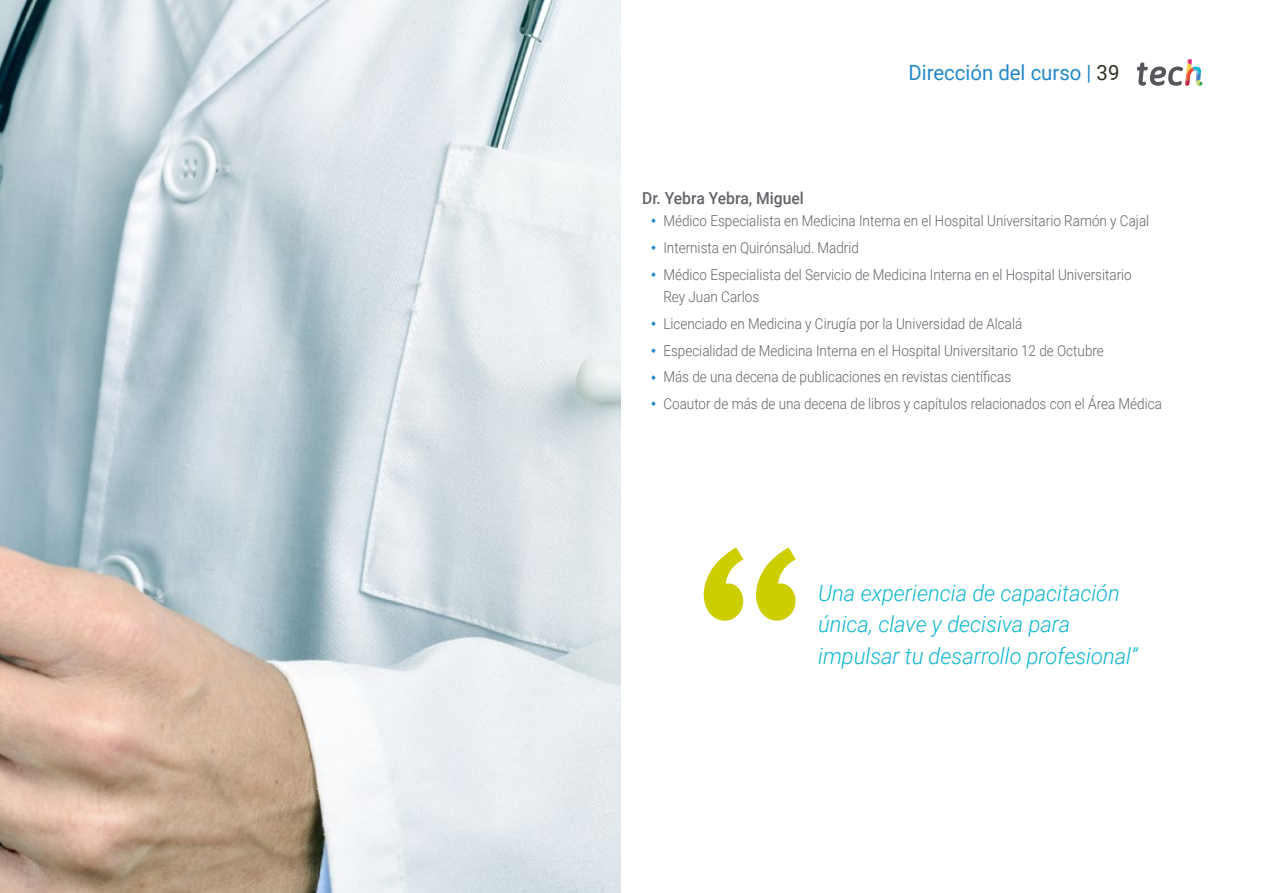
<style>
.page{position:relative;width:1263px;height:893px;background:#fff}
.page>*{position:absolute;margin:0;border:0;box-sizing:border-box;transform-origin:0 0}
.t1{font:italic 300 22.5px/31.5px "Roboto";color:#0fb6cf}
.t2{font:21px "Roboto";color:#2488c9}
.t3{font:500 16.5px "Roboto";color:#61646a;scale:.95 1}
.t4{font:300 15px/26.7px "Roboto";color:#61646a;scale:.9 1}
.s1{color:#312e20}
</style>
<div class="page">
<svg style="left:1137px;top:59px;width:65px;height:27px"></svg>
<svg style="left:704px;top:547px;width:92px;height:74px"></svg>
<img style="left:0;top:0;width:621px;height:893px">
<h2 class="t2" style="left:908px;top:57px;width:213px">Dirección del curso | <span class="s1">39</span></h2>
<p class="t3" style="left:642px;top:186px;width:172px">Dr. Yebra Yebra, Miguel</p>
<p class="t4" style="left:663px;top:207px;width:541px">Médico Especialista en Medicina Interna en el Hospital Universitario Ramón y Cajal<br>Internista en Quirónsalud. Madrid<br>Médico Especialista del Servicio de Medicina Interna en el Hospital Universitario</p>
<p class="t4" style="left:663px;top:283px;width:555px">Rey Juan Carlos<br>Licenciado en Medicina y Cirugía por la Universidad de Alcalá<br>Especialidad de Medicina Interna en el Hospital Universitario 12 de Octubre<br>Más de una decena de publicaciones en revistas científicas<br>Coautor de más de una decena de libros y capítulos relacionados con el Área Médica</p>
<h1 class="t1" style="left:818px;top:576px;width:321px">Una experiencia de capacitación única, clave y decisiva para impulsar tu desarrollo profesional”</h1>
</div>
